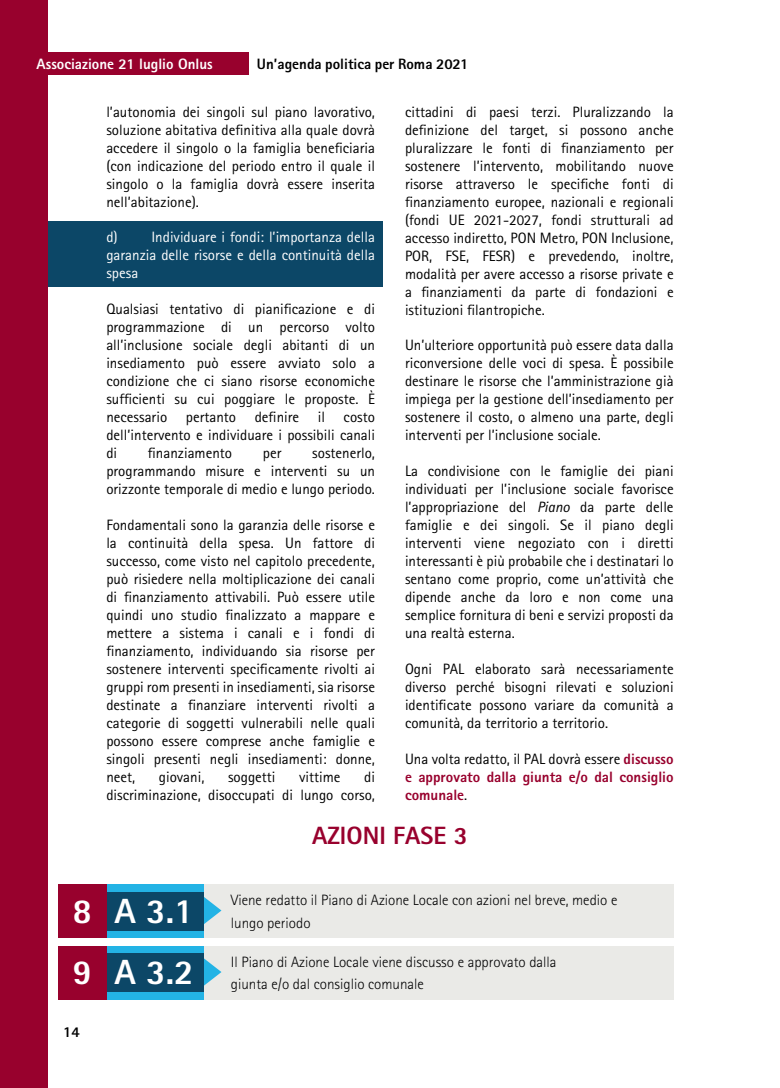
<style>
.page{position:relative;width:780px;height:1088px;background:#fff}
.page>*{position:absolute;margin:0;border:0;box-sizing:border-box;transform-origin:0 0}
.t1{font:800 35px/61.4px "Rotis Sans Serif Std";color:#fff}
.t2{font:800 25px "Rotis Sans Serif Std";color:#98012d}
.t3{font:15px/18px "Rotis Sans Serif Std";color:#000001;text-align:justify}
.t4{font:300 15px/22.5px "Rotis Sans Serif Std";color:#000001}
.t5{font:800 15px/18px "Rotis Sans Serif Std";color:#98012d;text-align:justify}
.t6{font:15px/18px "Rotis Sans Serif Std";color:#fff;text-align:justify}
.t7{font:800 15px "Rotis Sans Serif Std";color:#000001}
.t8{font:800 15px "Rotis Sans Serif Std";color:#fff}
.s1{font-style:italic}
.s2{font-weight:400;color:#000001}
</style>
<div class="page">
<div style="left:18px;top:222px;width:365px;height:65px;background:#0c4767"></div>
<div style="left:0;top:0;width:47px;height:1088px;background:#98012d"></div>
<div style="left:0;top:52px;width:248px;height:23px;background:#98012d"></div>
<div style="left:198px;top:884px;width:475px;height:54px;background:#eaeae7"></div>
<div style="left:198px;top:946px;width:475px;height:53px;background:#eaeae7"></div>
<svg style="left:204px;top:897px;width:17px;height:27px"></svg>
<div style="left:106px;top:884px;width:98px;height:54px;background:#23b3e5"></div>
<div style="left:106px;top:892px;width:98px;height:38px;background:#0c4767"></div>
<svg style="left:204px;top:958px;width:17px;height:28px"></svg>
<div style="left:106px;top:946px;width:98px;height:54px;background:#23b3e5"></div>
<div style="left:106px;top:954px;width:98px;height:38px;background:#0c4767"></div>
<div style="left:58px;top:884px;width:48px;height:54px;background:#98012d"></div>
<div style="left:58px;top:946px;width:48px;height:54px;background:#98012d"></div>
<p class="t8" style="left:37px;top:58px;width:178px">Associazione 21 luglio Onlus</p>
<p class="t7" style="left:257px;top:58px;width:213px">Un’agenda politica per Roma 2021</p>
<p class="t3" style="left:106px;top:104px;width:270px">l’autonomia dei singoli sul piano lavorativo, soluzione abitativa definitiva alla quale dovrà accedere il singolo o la famiglia beneficiaria (con indicazione del periodo entro il quale il singolo o la famiglia dovrà essere inserita nell’abitazione).</p>
<p class="t6" style="left:106px;top:230px;width:270px">d) Individuare i fondi: l’importanza della garanzia delle risorse e della continuità della spesa</p>
<p class="t3" style="left:106px;top:302px;width:270px">Qualsiasi tentativo di pianificazione e di programmazione di un percorso volto all’inclusione sociale degli abitanti di un insediamento può essere avviato solo a condizione che ci siano risorse economiche sufficienti su cui poggiare le proposte. È necessario pertanto definire il costo dell’intervento e individuare i possibili canali di</p>
<p class="t3" style="left:405px;top:104px;width:270px">cittadini di paesi terzi. Pluralizzando la definizione del target, si possono anche pluralizzare le fonti di finanziamento per sostenere l’intervento, mobilitando nuove risorse attraverso le specifiche fonti di finanziamento europee, nazionali e regionali (fondi UE 2021-2027, fondi strutturali ad accesso indiretto, PON Metro, PON Inclusione, POR, FSE, FESR) e prevedendo, inoltre, modalità per avere accesso a risorse private e a finanziamenti da parte di fondazioni e istituzioni filantropiche.</p>
<p class="t3" style="left:405px;top:338px;width:270px">Un’ulteriore opportunità può essere data dalla riconversione delle voci di spesa. È possibile destinare le risorse che l’amministrazione già impiega per la gestione dell’insediamento per sostenere il costo, o almeno una parte, degli interventi per l’inclusione sociale.</p>
<p class="t3" style="left:405px;top:464px;width:270px">La condivisione con le famiglie dei piani individuati per l’inclusione sociale favorisce l’appropriazione del <span class="s1">Piano</span> da parte delle famiglie e dei singoli. Se il piano degli interventi viene negoziato con i diretti interessanti è più probabile che i destinatari lo sentano come proprio, come un’attività che dipende anche da loro e non come una semplice fornitura di beni e servizi proposti da una realtà esterna.</p>
<p class="t3" style="left:405px;top:662px;width:270px">Ogni PAL elaborato sarà necessariamente diverso perché bisogni rilevati e soluzioni identificate possono variare da comunità a comunità, da territorio a territorio.</p>
<p class="t5" style="left:405px;top:751px;width:270px"><span class="s2">Una volta redatto, il PAL dovrà essere</span> discusso e approvato dalla giunta e/o dal consiglio comunale<span class="s2">.</span></p>
<h2 class="t2" style="left:312px;top:826px;width:157px">AZIONI FASE 3</h2>
<p class="t3" style="left:148px;top:446px;width:86px">finanziamento</p>
<p class="t3" style="left:263px;top:446px;width:20px">per</p>
<p class="t3" style="left:106px;top:446px;width:270px;text-indent:206px">sostenerlo, programmando misure e interventi su un orizzonte temporale di medio e lungo periodo.</p>
<p class="t3" style="left:106px;top:518px;width:270px">Fondamentali sono la garanzia delle risorse e la continuità della spesa. Un fattore di successo, come visto nel capitolo precedente, può risiedere nella moltiplicazione dei canali di finanziamento attivabili. Può essere utile quindi uno studio finalizzato a mappare e mettere a sistema i canali e i fondi di finanziamento, individuando sia risorse per sostenere interventi specificamente rivolti ai gruppi rom presenti in insediamenti, sia risorse destinate a finanziare interventi rivolti a categorie di soggetti vulnerabili nelle quali possono essere comprese anche famiglie e singoli presenti negli insediamenti: donne, neet,</p>
<p class="t3" style="left:106px;top:770px;width:270px;text-align:right">di<br>discriminazione, disoccupati di lungo corso,</p>
<p class="t3" style="left:159px;top:770px;width:47px">giovani,</p>
<p class="t3" style="left:228px;top:770px;width:49px">soggetti</p>
<p class="t3" style="left:299px;top:770px;width:43px">vittime</p>
<h1 class="t1" style="left:72px;top:884px;width:123px">8 A 3.1<br>9 A 3.2</h1>
<p class="t4" style="left:231px;top:891px;width:388px">Viene redatto il Piano di Azione Locale con azioni nel breve, medio e lungo periodo</p>
<p class="t4" style="left:231px;top:952px;width:327px">Il Piano di Azione Locale viene discusso e approvato dalla giunta e/o dal consiglio comunale</p>
<p class="t7" style="left:63px;top:1026px;width:18px">14</p>
</div>
